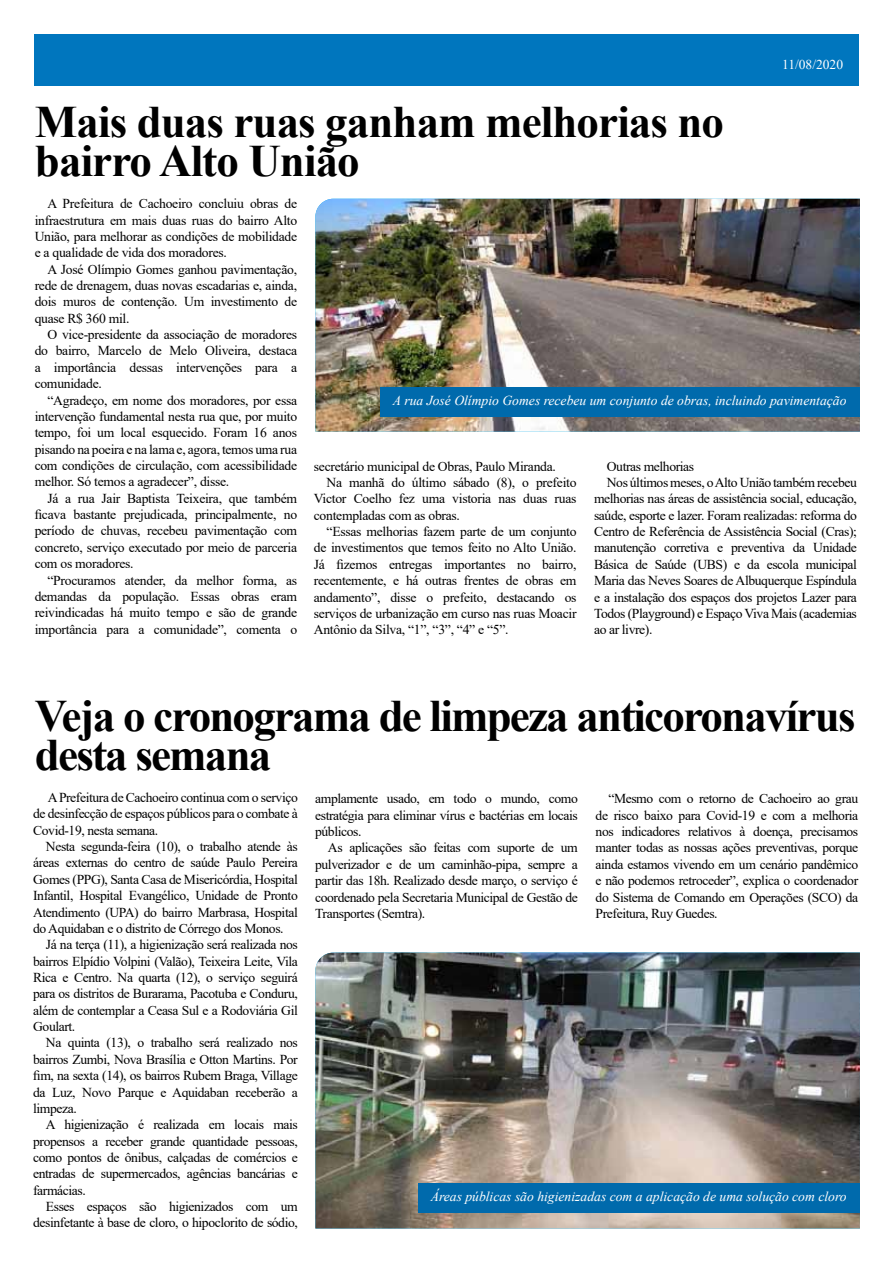
<style>
.page{position:relative;width:893px;height:1263px;background:#fff}
.page>*{position:absolute;margin:0;border:0;box-sizing:border-box;transform-origin:0 0}
.t1{font:700 45px/39px "Times New Roman";letter-spacing:-.04em;color:#000}
.t2{font:700 45px/39px "Times New Roman";letter-spacing:-.02em;color:#000}
.t3{font:13.65px/16.4px "Times New Roman";letter-spacing:-.03em;color:#000;text-align:justify}
.t4{font:italic 13.65px "Times New Roman";color:#fff}
.t5{font:13.5px "Times New Roman";color:#fff}
</style>
<div class="page">
<div style="left:34px;top:34px;width:825px;height:52px;background:#0076be"></div>
<img style="left:315px;top:199px;width:545px;height:233px">
<img style="left:315px;top:952px;width:545px;height:276px">
<div style="left:380px;top:387px;width:479px;height:29px;background:#006aac"></div>
<div style="left:418px;top:1183px;width:441px;height:29px;background:#006aac"></div>
<h1 class="t2" style="left:35px;top:101px;width:691px">Mais duas ruas ganham melhorias no bairro Alto União</h1>
<p class="t5" style="left:782px;top:54px;width:63px">11/08/2020</p>
<p class="t3" style="left:35px;top:195px;width:264px;text-indent:13px">A Prefeitura de Cachoeiro concluiu obras de infraestrutura em mais duas ruas do bairro Alto União, para melhorar as condições de mobilidade e a qualidade de vida dos moradores.</p>
<p class="t3" style="left:35px;top:260px;width:264px;text-indent:13px">A José Olímpio Gomes ganhou pavimentação, rede de drenagem, duas novas escadarias e, ainda, dois muros de contenção. Um investimento de quase R$ 360 mil.</p>
<p class="t3" style="left:35px;top:326px;width:264px;text-indent:13px">O vice-presidente da associação de moradores do bairro, Marcelo de Melo Oliveira, destaca a importância dessas intervenções para a comunidade.</p>
<p class="t3" style="left:35px;top:391px;width:264px;text-indent:13px">“Agradeço, em nome dos moradores, por essa intervenção fundamental nesta rua que, por muito tempo, foi um local esquecido. Foram 16 anos pisando na poeira e na lama e, agora, temos uma rua com condições de circulação, com acessibilidade melhor. Só temos a agradecer”, disse.</p>
<p class="t3" style="left:35px;top:490px;width:264px;text-indent:13px">Já a rua Jair Baptista Teixeira, que também ficava bastante prejudicada, principalmente, no período de chuvas, recebeu pavimentação com concreto, serviço executado por meio de parceria com os moradores.</p>
<p class="t3" style="left:35px;top:571px;width:264px;text-indent:13px">“Procuramos atender, da melhor forma, as demandas da população. Essas obras eram reivindicadas há muito tempo e são de grande importância para a comunidade”, comenta o</p>
<p class="t4" style="left:393px;top:391px;width:455px">A rua José Olímpio Gomes recebeu um conjunto de obras, incluindo pavimentação</p>
<p class="t3" style="left:314px;top:457px;width:244px">secretário municipal de Obras, Paulo Miranda.</p>
<p class="t3" style="left:327px;top:474px;width:251px">Na manhã do último sábado (8), o prefeito</p>
<p class="t3" style="left:314px;top:490px;width:264px">Victor Coelho fez uma vistoria nas duas ruas</p>
<p class="t3" style="left:314px;top:507px;width:148px">contempladas com as obras.</p>
<p class="t3" style="left:327px;top:523px;width:251px">“Essas melhorias fazem parte de um conjunto</p>
<p class="t3" style="left:314px;top:539px;width:264px">de investimentos que temos feito no Alto União.</p>
<p class="t3" style="left:314px;top:556px;width:264px">Já fizemos entregas importantes no bairro,</p>
<p class="t3" style="left:314px;top:572px;width:264px">recentemente, e há outras frentes de obras em</p>
<p class="t3" style="left:314px;top:588px;width:264px">andamento”, disse o prefeito, destacando os</p>
<p class="t3" style="left:314px;top:605px;width:264px">serviços de urbanização em curso nas ruas Moacir</p>
<p class="t3" style="left:314px;top:621px;width:196px">Antônio da Silva, “1”, “3”, “4” e “5”.</p>
<p class="t3" style="left:607px;top:457px;width:89px">Outras melhorias</p>
<p class="t3" style="left:607px;top:474px;width:252px">Nos últimos meses, o Alto União também recebeu</p>
<p class="t3" style="left:594px;top:490px;width:264px">melhorias nas áreas de assistência social, educação,</p>
<p class="t3" style="left:594px;top:507px;width:264px">saúde, esporte e lazer. Foram realizadas: reforma do</p>
<p class="t3" style="left:594px;top:523px;width:264px">Centro de Referência de Assistência Social (Cras);</p>
<p class="t3" style="left:594px;top:539px;width:264px">manutenção corretiva e preventiva da Unidade</p>
<p class="t3" style="left:594px;top:556px;width:264px">Básica de Saúde (UBS) e da escola municipal</p>
<p class="t3" style="left:594px;top:572px;width:264px">Maria das Neves Soares de Albuquerque Espíndula</p>
<p class="t3" style="left:594px;top:588px;width:264px">e a instalação dos espaços dos projetos Lazer para</p>
<p class="t3" style="left:594px;top:605px;width:264px">Todos (Playground) e Espaço Viva Mais (academias</p>
<p class="t3" style="left:594px;top:621px;width:60px">ao ar livre).</p>
<h1 class="t1" style="left:35px;top:695px;width:822px">Veja o cronograma de limpeza anticoronavírus desta semana</h1>
<p class="t3" style="left:33px;top:789px;width:266px;text-indent:15px">A Prefeitura de Cachoeiro continua com o serviço de desinfecção de espaços públicos para o combate à Covid-19, nesta semana.</p>
<p class="t3" style="left:33px;top:838px;width:266px;text-indent:13px">Nesta segunda-feira (10), o trabalho atende às áreas externas do centro de saúde Paulo Pereira Gomes (PPG), Santa Casa de Misericórdia, Hospital Infantil, Hospital Evangélico, Unidade de Pronto Atendimento (UPA) do bairro Marbrasa, Hospital do Aquidaban e o distrito de Córrego dos Monos.</p>
<p class="t3" style="left:33px;top:936px;width:266px;text-indent:13px">Já na terça (11), a higienização será realizada nos bairros Elpídio Volpini (Valão), Teixeira Leite, Vila Rica e Centro. Na quarta (12), o serviço seguirá para os distritos de Burarama, Pacotuba e Conduru, além de contemplar a Ceasa Sul e a Rodoviária Gil Goulart.</p>
<p class="t3" style="left:33px;top:1034px;width:266px;text-indent:13px">Na quinta (13), o trabalho será realizado nos bairros Zumbi, Nova Brasília e Otton Martins. Por fim, na sexta (14), os bairros Rubem Braga, Village da Luz, Novo Parque e Aquidaban receberão a limpeza.</p>
<p class="t3" style="left:33px;top:1116px;width:266px;text-indent:13px">A higienização é realizada em locais mais propensos a receber grande quantidade pessoas, como pontos de ônibus, calçadas de comércios e entradas de supermercados, agências bancárias e farmácias.</p>
<p class="t3" style="left:33px;top:1198px;width:266px;text-align:right">Esses espaços são higienizados com um desinfetante à base de cloro, o hipoclorito de sódio,</p>
<p class="t3" style="left:315px;top:790px;width:264px">amplamente usado, em todo o mundo, como estratégia para eliminar vírus e bactérias em locais públicos.</p>
<p class="t3" style="left:315px;top:839px;width:264px;text-indent:13px">As aplicações são feitas com suporte de um pulverizador e de um caminhão-pipa, sempre a partir das 18h. Realizado desde março, o serviço é coordenado pela Secretaria Municipal de Gestão de Transportes (Semtra).</p>
<p class="t3" style="left:596px;top:790px;width:264px;text-indent:13px">“Mesmo com o retorno de Cachoeiro ao grau de risco baixo para Covid-19 e com a melhoria nos indicadores relativos à doença, precisamos manter todas as nossas ações preventivas, porque ainda estamos vivendo em um cenário pandêmico e não podemos retroceder”, explica o coordenador do Sistema de Comando em Operações (SCO) da Prefeitura, Ruy Guedes.</p>
<p class="t4" style="left:431px;top:1187px;width:417px">Áreas públicas são higienizadas com a aplicação de uma solução com cloro</p>
</div>
